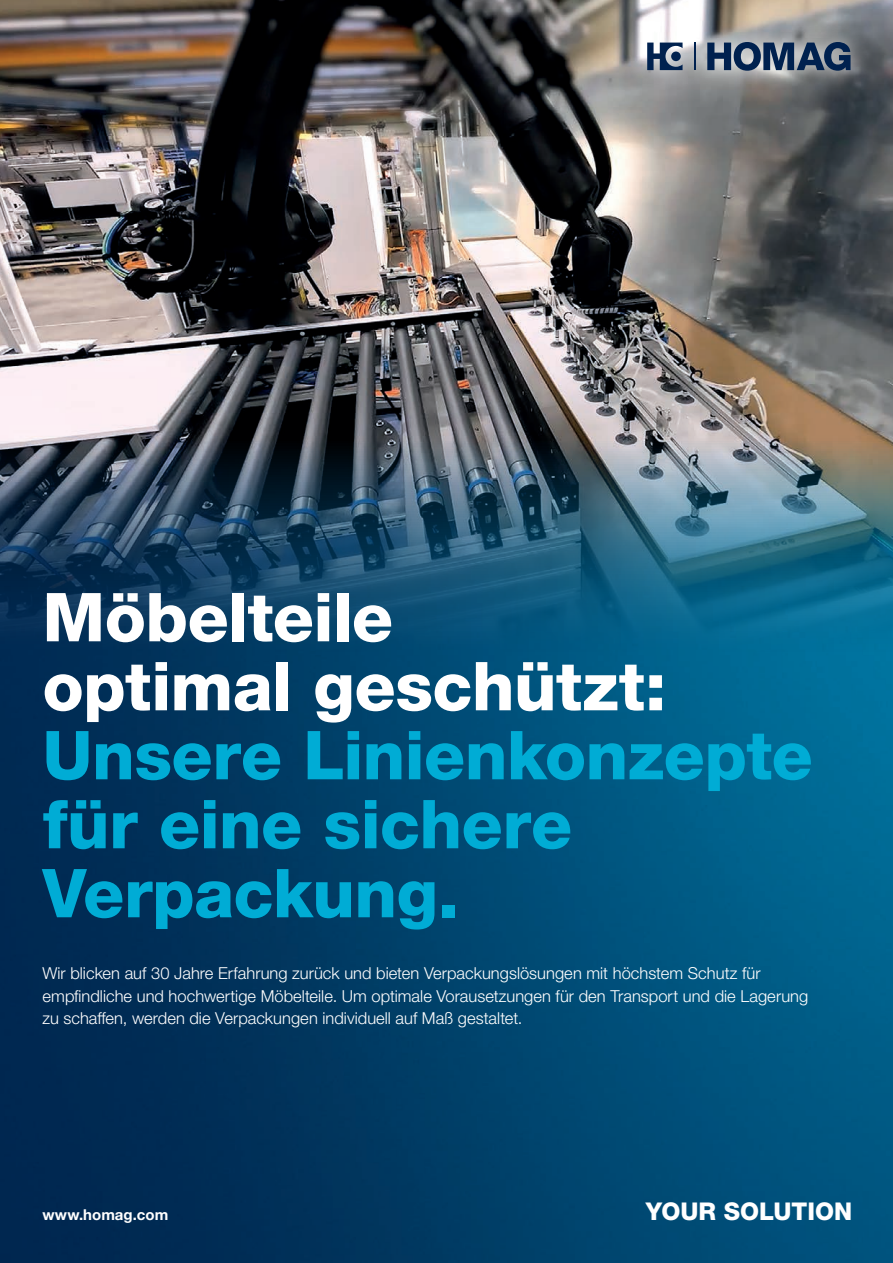
<style>
.page{position:relative;width:893px;height:1263px;background:#fff}
.page>*{position:absolute;margin:0;border:0;box-sizing:border-box;transform-origin:0 0}
.t1{font:800 67.5px/69px "Helvetica Neue LTW1 G";letter-spacing:-.01em;color:#00acd5}
.t2{font:800 67.5px/69px "Helvetica Neue LTW1 G";letter-spacing:-.005em;color:#fff}
.t3{font:800 24.45px "Helvetica Neue LTW1 G";color:#fff}
.t4{font:300 16.5px/22.5px "Helvetica Neue LTW1 G";color:#fff}
.t5{font:700 15px "Helvetica Neue LTW1 G";color:#fff}
</style>
<div class="page">
<img style="left:0;top:651px;width:893px;height:612px">
<img style="left:0;top:0;width:893px;height:651px">
<svg style="left:627px;top:23px;width:243px;height:67px;background:#999a9c"></svg>
<svg style="left:707px;top:42px;width:143px;height:29px;background:#4e617c"></svg>
<svg style="left:647px;top:43px;width:35px;height:27px"></svg>
<hr style="left:694px;top:43px;width:2px;height:27px;background:#00214f">
<h1 class="t2" style="left:43px;top:583px;width:625px">Möbelteile<br>optimal geschützt:</h1>
<h1 class="t1" style="left:43px;top:721px;width:772px">Unsere Linienkonzepte für eine sichere<br>Verpackung.</h1>
<p class="t4" style="left:43px;top:962px;width:767px">Wir blicken auf 30 Jahre Erfahrung zurück und bieten Verpackungslösungen mit höchstem Schutz für empfindliche und hochwertige Möbelteile. Um optimale Vorausetzungen für den Transport und die Lagerung zu schaffen, werden die Verpackungen individuell auf Maß gestaltet.</p>
<p class="t5" style="left:43px;top:1206px;width:127px">www.homag.com</p>
<h2 class="t3" style="left:646px;top:1197px;width:208px">YOUR SOLUTION</h2>
</div>
